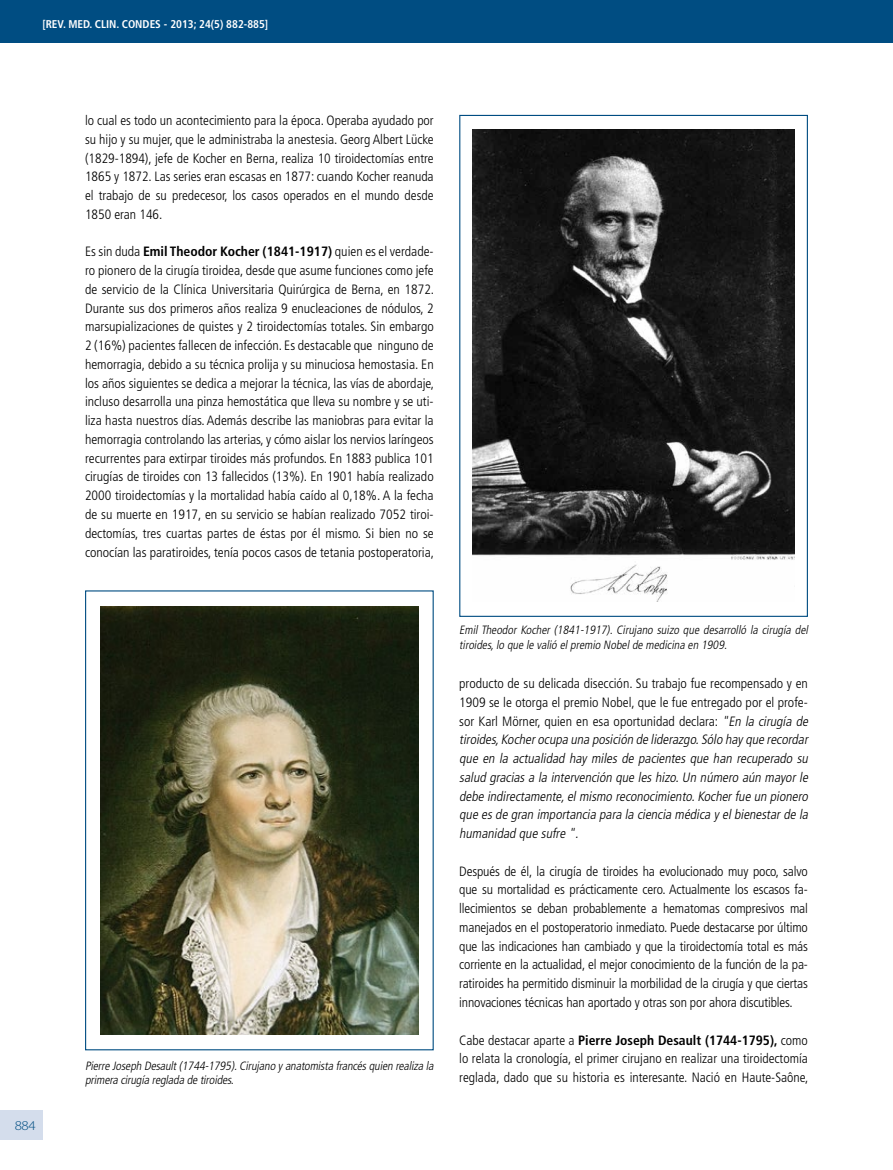
<style>
.page{position:relative;width:893px;height:1170px;background:#fff}
.page>*{position:absolute;margin:0;border:0;box-sizing:border-box;transform-origin:0 0}
.t1{font:300 condensed 13.5px/18.8px "Frutiger";color:#000;text-align:justify}
.t2{font:italic 300 condensed 13.5px/18.8px "Frutiger";color:#000}
.t3{font:300 13.5px "Myriad Pro";color:#004d82;scale:1.1 1}
.t4{font:italic 300 condensed 12px/14.4px "Frutiger";color:#000}
.t5{font:700 condensed 11.25px "Frutiger";color:#fff}
.s1{font-weight:700}
.s2{font-style:normal}
</style>
<div class="page">
<div style="left:0;top:1110px;width:43px;height:30px;background:#d4ddec"></div>
<div style="left:0;top:0;width:893px;height:43px;background:#004d82"></div>
<img style="left:472px;top:130px;width:323px;height:471px">
<img style="left:100px;top:606px;width:319px;height:428px">
<p class="t5" style="left:42px;top:17px;width:34px">[REV. MED</p>
<p class="t5" style="left:90px;top:17px;width:46px">. CLIN. CONDES</p>
<p class="t5" style="left:164px;top:17px;width:106px">- 2013; 24(5) 882-885]</p>
<p class="t3" style="left:15px;top:1117px;width:21px">884</p>
<p class="t1" style="left:85px;top:111px;width:350px">lo cual es todo un acontecimiento para la época. Operaba ayudado por su hijo y su mujer, que le administraba la anestesia. Georg Albert Lücke (1829-1894), jefe de Kocher en Berna, realiza 10 tiroidectomías entre 1865 y 1872. Las series eran escasas en 1877: cuando Kocher reanuda el trabajo de su predecesor, los casos operados en el mundo desde 1850 eran 146.</p>
<p class="t1" style="left:85px;top:242px;width:351px">Es sin duda <span class="s1">Emil Theodor Kocher (1841-1917)</span> quien es el verdade&shy;ro pionero de la cirugía tiroidea, desde que asume funciones como jefe de servicio de la Clínica Universitaria Quirúrgica de Berna, en 1872.<br>Durante sus dos primeros años realiza 9 enucleaciones de nódulos, 2 marsupializaciones de quistes y 2 tiroidectomías totales. Sin embargo 2 (16%) pacientes fallecen de infección. Es destacable que ninguno de hemorragia, debido a su técnica prolija y su minuciosa hemostasia. En los años siguientes se dedica a mejorar la técnica, las vías de abordaje, incluso desarrolla una pinza hemostática que lleva su nombre y se uti&shy;liza hasta nuestros días. Además describe las maniobras para evitar la hemorragia controlando las arterias, y cómo aislar los nervios laríngeos recurrentes para extirpar tiroides más profundos. En 1883 publica 101 cirugías de tiroides con 13 fallecidos (13%). En 1901 había realizado 2000 tiroidectomías y la mortalidad había caído al 0,18%. A la fecha de su muerte en 1917, en su servicio se habían realizado 7052 tiroi&shy;dectomías, tres cuartas partes de éstas por él mismo. Si bien no se conocían las paratiroides, tenía pocos casos de tetania postoperatoria,</p>
<p class="t4" style="left:85px;top:1058px;width:353px">Pierre Joseph Desault(1744-1795).Cirujano yanatomista francésquien realiza la primera cirugía reglada de tiroides.</p>
<p class="t4" style="left:459px;top:623px;width:353px">Emil Theodor Kocher (1841-1917). Cirujano suizo que desarrolló la cirugía del tiroides,lo que le valió elpremio Nobelde medicina en 1909.</p>
<p class="t2" style="left:459px;top:674px;width:353px"><span class="s2">producto de su delicada disección. Su trabajo fue recompensado y en 1909 se le otorga el premio Nobel, que le fue entregado por el profe&shy;sor Karl Mörner, quien en esa oportunidad declara:</span> "En la cirugía de tiroides,Kocherocupa una posición de liderazgo.Sólo hayque recordar que en la actualidad hay miles de pacientes que han recuperado su salud gracias a la intervención que les hizo.Un número aún mayor le debe indirectamente,elmismo reconocimiento.Kocherfue un pionero que esde gran importancia para la ciencia médica yelbienestarde la humanidad que sufre ".</p>
<p class="t1" style="left:459px;top:861px;width:350px">Después de él, la cirugía de tiroides ha evolucionado muy poco, salvo que su mortalidad es prácticamente cero. Actualmente los escasos fa&shy;llecimientos se deban probablemente a hematomas compresivos mal manejados en el postoperatorio inmediato. Puede destacarse por último que las indicaciones han cambiado y que la tiroidectomía total es más corriente en la actualidad, el mejor conocimiento de la función de la pa&shy;ratiroides ha permitido disminuir la morbilidad de la cirugía y que ciertas innovaciones técnicas han aportado y otras son por ahora discutibles.</p>
<p class="t1" style="left:459px;top:1030px;width:351px">Cabe destacar aparte a <span class="s1">Pierre Joseph Desault (1744-1795),</span> como lo relata la cronología, el primer cirujano en realizar una tiroidectomía reglada, dado que su historia es interesante. Nació en Haute-Saône,</p>
</div>
